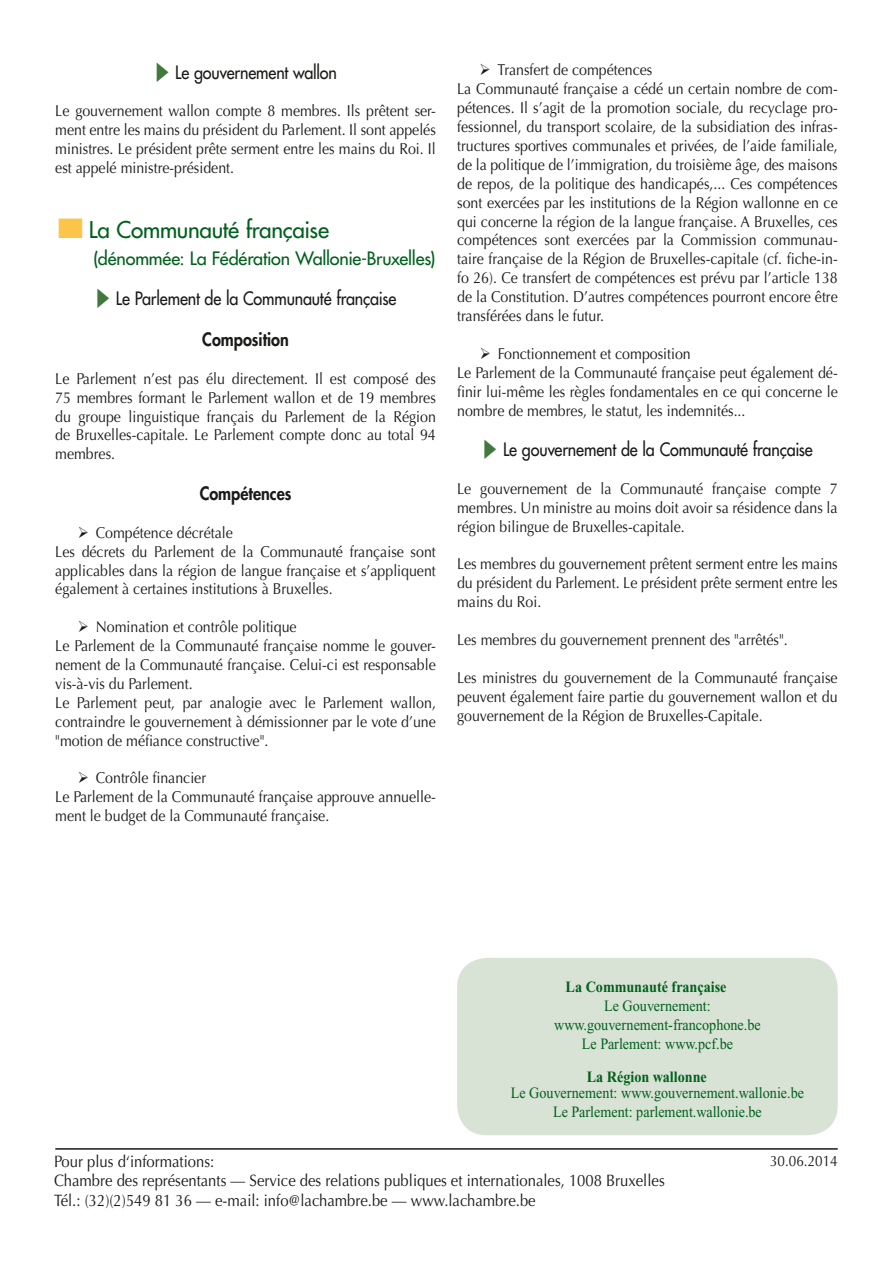
<style>
.page{position:relative;width:893px;height:1263px;background:#fff}
.page>*{position:absolute;margin:0;border:0;box-sizing:border-box;transform-origin:0 0}
.t1{font:500 22.5px "Futura Std";letter-spacing:-.015em;color:#00601d}
.t2{font:500 18px "Futura Std";letter-spacing:-.01em;color:#1b1a18;scale:.9 1}
.t3{font:500 18px "Futura Std";letter-spacing:-.01em;color:#00601d}
.t4{font:800 18px "Futura Std";color:#1b1a18;scale:.9 1}
.t5{font:16.5px/19.8px "Optima LT Std";color:#1b1a18;scale:.9 1}
.t6{font:15.75px/18.9px "Optima LT Std";color:#1b1a18;text-align:justify;scale:.9 1}
.t7{font:15.75px/18.9px "Times New Roman";color:#00601d;text-align:center;scale:.9 1}
.t8{font:700 15.75px "Times New Roman";color:#00601d;scale:.9 1}
.t9{font:15px "Optima LT Std";color:#1b1a18;scale:.9 1}
</style>
<div class="page">
<hr style="left:55px;top:1148px;width:783px;height:2px;background:#1b1a18">
<div style="left:457px;top:958px;width:381px;height:177px;background:#d9e3d5;border-radius:30px"></div>
<p class="t2" style="left:175px;top:61px;width:181px">Le gouvernement wallon</p>
<p class="t6" style="left:55px;top:102px;width:424px">Le gouvernement wallon compte 8 membres. Ils prêtent ser&shy;ment entre les mains du président du Parlement. Il sont appelés ministres. Le président prête serment entre les mains du Roi. Il est appelé ministre-prési dent.</p>
<h1 class="t1" style="left:89px;top:216px;width:242px">La Communauté française</h1>
<p class="t3" style="left:94px;top:247px;width:343px">(dénommée: La Fédération Wallonie-Bruxelles)</p>
<p class="t2" style="left:116px;top:288px;width:313px">Le Parlement de la Communauté française</p>
<p class="t4" style="left:202px;top:328px;width:98px">Composition</p>
<p class="t6" style="left:55px;top:369px;width:424px">Le Parlement n’est pas élu directement. Il est composé des 75 membres formant le Parlement wallon et de 19 membres du groupe linguistique français du Parlement de la Région de Bruxel les-capitale. Le Parlement compte donc au total 94 membres.</p>
<p class="t4" style="left:200px;top:482px;width:103px">Compétences</p>
<p class="t6" style="left:55px;top:523px;width:424px;text-align:left;text-indent:22px">➢ Compétence décrétale<br>Les décrets du Parlement de la Communauté française sont applica bles dans la région de langue française et s’appliquent également à certaines institutions à Bruxelles.</p>
<p class="t6" style="left:55px;top:618px;width:424px;text-align:left;text-indent:22px">➢ Nomination et contrôle politique<br>Le Parlement de la Communauté française nomme le gouver&shy;nement de la Communauté française. Celui-ci est responsable vis-à-vis du Parlement.<br>Le Parlement peut, par analogie avec le Parlement wallon, contraindre le gouvernement à démissionner par le vote d’une "motion de méfiance constructive".</p>
<p class="t6" style="left:55px;top:769px;width:424px;text-align:left;text-indent:22px">➢ Contrôle financier<br>Le Parlement de la Communauté française approuve annuelle&shy;ment le budget de la Communauté française.</p>
<p class="t6" style="left:457px;top:61px;width:424px;text-align:left;text-indent:22px">➢ Transfert de compétences<br>La Communauté française a cédé un certain nombre de com&shy;pétences. Il s’agit de la promotion sociale, du recyclage pro&shy;fessionnel, du transport scolaire, de la subsidiation des infras&shy;tructures sportives communales et privées, de l’aide familia le, de la politique de l’immigration, du troisième âge, des maisons de repos, de la politique des handicapés,... Ces compétences sont exercées par les institutions de la Région wallonne en ce qui concerne la région de la langue française. A Bruxelles, ces compétences sont exercées par la Commission communau&shy;taire française de la Région de Bruxelles-capitale (cf. fiche-in&shy;fo 26). Ce transfert de compétences est prévu par l’article 138 de la Constitution. D’autres compétences pourront encore être transfé rées dans le futur.</p>
<p class="t6" style="left:457px;top:344px;width:424px;text-align:left;text-indent:22px">➢ Fonctionnement et composition<br>Le Parlement de la Communauté française peut également dé&shy;finir lui-même les règles fondamentales en ce qui concerne le nombre de membres, le statut, les indemnités...</p>
<p class="t2" style="left:503px;top:438px;width:346px">Le gouvernement de la Communauté française</p>
<p class="t6" style="left:457px;top:479px;width:424px">Le gouvernement de la Communauté française compte 7 membres. Un ministre au moins doit avoir sa résidence dans la région bilingue de Bruxelles-capitale.</p>
<p class="t6" style="left:457px;top:555px;width:424px">Les membres du gouvernement prêtent serment entre les mains du président du Parlement. Le président prête serment entre les mains du Roi.</p>
<p class="t6" style="left:457px;top:630px;width:369px">Les membres du gouvernement prennent des "arrêtés".</p>
<p class="t6" style="left:457px;top:668px;width:424px">Les ministres du gouvernement de la Communauté française peuvent également faire partie du gouvernement wallon et du gouvernement de la Région de Bruxelles-Capitale.</p>
<p class="t8" style="left:566px;top:978px;width:180px">La Communauté française</p>
<p class="t7" style="left:554px;top:996px;width:231px">Le Gouvernement: www.gouvernement-francophone.be<br>Le Parlement: www.pcf.be</p>
<p class="t8" style="left:587px;top:1067px;width:135px">La Région wallonne</p>
<p class="t7" style="left:511px;top:1083px;width:327px">Le Gouvernement: www.gouvernement.wallonie.be<br>Le Parlement: parlement.wallonie.be</p>
<p class="t5" style="left:54px;top:1151px;width:680px">Pour plus d‘informations:<br>Chambre des représentants — Service des relations publiques et internationales, 1008 Bruxelles<br>Tél.: (32)(2)549 81 36 — e-mail: info@lachambre.be — www.lachambre.be</p>
<p class="t9" style="left:770px;top:1152px;width:77px">30.06.2014</p>
</div>
